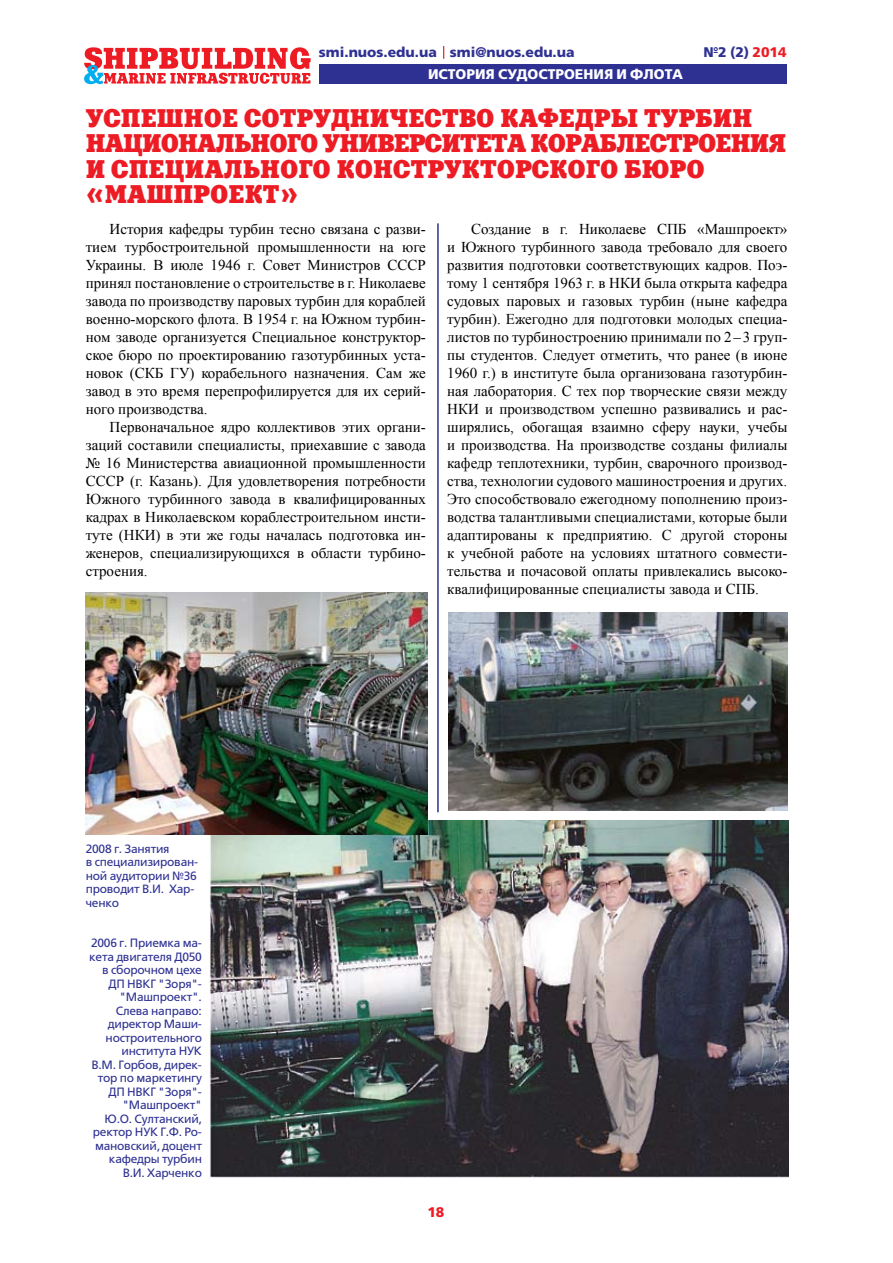
<style>
.page{position:relative;width:893px;height:1263px;background:#fff}
.page>*{position:absolute;margin:0;border:0;box-sizing:border-box;transform-origin:0 0}
.t1{font:25.5px/25.5px "Xenia C";color:#ed1c24}
.t2{font:15px/18px "Times New Roman";color:#000;text-align:justify}
.t3{font:13.95px "Free Set Bold C";color:#2e3192}
.t4{font:13.95px "Free Set Bold C";color:#fff}
.t5{font:13.95px "Free Set Bold C";color:#ed1c24}
.t6{font:12px/13.5px "Free Set C";letter-spacing:-.02em;color:#2e3192;text-align:right}
.s1{color:#ed1c24}
</style>
<div class="page">
<svg style="left:84px;top:47px;width:227px;height:38px"></svg>
<div style="left:319px;top:64px;width:468px;height:19px;background:#2e3192"></div>
<svg style="left:443px;top:46px;width:1px;height:13px"></svg>
<img style="left:210px;top:821px;width:578px;height:356px">
<img style="left:86px;top:592px;width:341px;height:243px">
<img style="left:449px;top:612px;width:338px;height:199px">
<hr style="left:437px;top:223px;width:2px;height:589px;background:#2e3192">
<p class="t3" style="left:319px;top:44px;width:257px">smi.nuos.edu.ua smi@nuos.edu.ua</p>
<p class="t3" style="left:703px;top:44px;width:85px">№2 (2) <span class="s1">2014</span></p>
<p class="t4" style="left:428px;top:67px;width:256px">ИСТОРИЯ СУДОСТРОЕНИЯ И ФЛОТА</p>
<h1 class="t1" style="left:86px;top:105px;width:702px">УСПЕШНОЕ СОТРУДНИЧЕСТВО КАФЕДРЫ ТУРБИН НАЦИОНАЛЬНОГО УНИВЕРСИТЕТА КОРАБЛЕСТРОЕНИЯ И СПЕЦИАЛЬНОГО КОНСТРУКТОРСКОГО БЮРО «МАШПРОЕКТ»</h1>
<p class="t2" style="left:86px;top:220px;width:342px;text-indent:24px">История кафедры турбин тесно связана с разви&shy;тием турбостроительной промышленности на юге Украины. В июле 1946 г. Совет Министров СССР принял постановление о строительстве в г. Николаеве завода по производству паровых турбин для кораблей военно-морского флота. В 1954 г. на Южном турбин&shy;ном заводе организуется Специальное конструктор&shy;ское бюро по проектированию газотурбинных уста&shy;новок (СКБ ГУ) корабельного назначения. Сам же завод в это время перепрофилируется для их серий&shy;ного производства.</p>
<p class="t2" style="left:86px;top:418px;width:342px;text-indent:24px">Первоначальное ядро коллективов этих органи&shy;заций составили специалисты, приехавшие с завода № 16 Министерства авиационной промышленности СССР (г. Казань). Для удовлетворения потребности Южного турбинного завода в квалифицированных кадрах в Николаевском кораблестроительном инсти&shy;туте (НКИ) в эти же годы началась подготовка ин&shy;женеров, специализирующихся в области турбино&shy;строения.</p>
<p class="t2" style="left:447px;top:220px;width:342px;text-indent:24px">Создание в г. Николаеве СПБ «Машпроект» и Южного турбинного завода требовало для своего развития подготовки соответствующих кадров. Поэ&shy;тому 1 сентября 1963 г. в НКИ была открыта кафедра судовых паровых и газовых турбин (ныне кафедра турбин). Ежегодно для подготовки молодых специа&shy;листов по турбиностроению принимали по 2–3 груп&shy;пы студентов. Следует отметить, что ранее (в июне 1960 г.) в институте была организована газотурбин&shy;ная лаборатория. С тех пор творческие связи между НКИ и производством успешно развивались и рас&shy;ширялись, обогащая взаимно сферу науки, учебы и производства. На производстве созданы филиалы кафедр теплотехники, турбин, сварочного производ&shy;ства, технологии судового машиностроения и других.<br>Это способствовало ежегодному пополнению произ&shy;водства талантливыми специалистами, которые были адаптированы к предприятию. С другой стороны к учебной работе на условиях штатного совмести&shy;тельства и почасовой оплаты привлекались высоко&shy;квалифицированные специалисты завода и СПБ.</p>
<p class="t6" style="left:86px;top:842px;width:114px;text-align:left">2008 г. Занятия<br>в специализирован&shy;ной аудитории №36 проводит В.И. Хар&shy;ченко</p>
<p class="t6" style="left:89px;top:936px;width:114px">2006 г. Приемка ма&shy;кета двигателя Д050 в сборочном цехе<br>ДП НВКГ "Зоря"- "Машпроект".<br>Слева направо: директор Маши&shy;ностроительного института НУК<br>В.М. Горбов, дирек&shy;тор по маркетингу<br>ДП НВКГ "Зоря"- "Машпроект"<br>Ю.О. Султанский, ректор НУК Г.Ф. Ро&shy;мановский, доцент кафедры турбин<br>В.И. Харченко</p>
<p class="t5" style="left:427px;top:1204px;width:19px">18</p>
</div>
